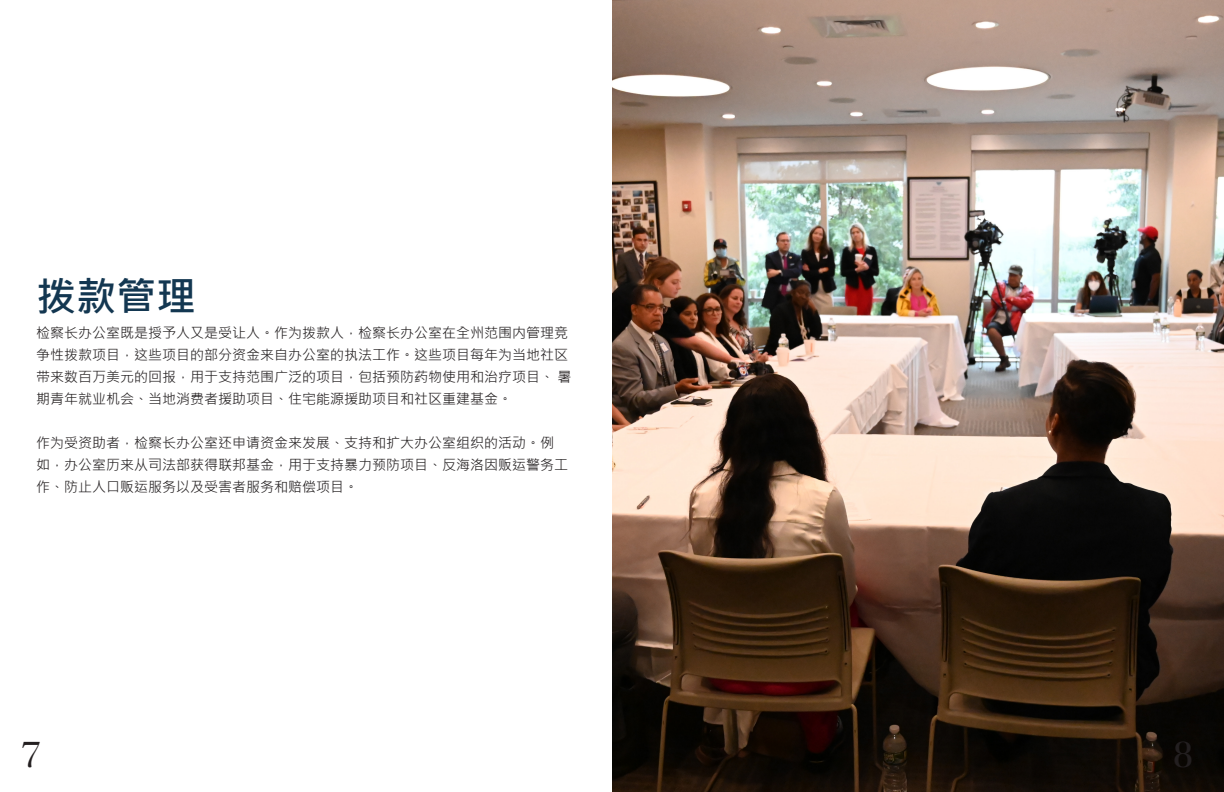
<style>
.page{position:relative;width:1224px;height:792px;background:#fff}
.page>*{position:absolute;margin:0;border:0;box-sizing:border-box;transform-origin:0 0}
.t1{font:700 40px "Microsoft Jheng Hei";color:#133751}
.t2{font:40px "Utopia Std Disp";color:#231f20}
.Default{font:14px/22px "Microsoft Jheng Hei";color:#231f20}
</style>
<div class="page">
<img style="left:612px;top:0;width:612px;height:792px">
<p class="t1" style="left:36px;top:271px;width:161px">拨款管理</p>
<p class="Default" style="left:36px;top:322px;width:537px">检察长办公室既是授予人又是受让人。作为拨款人，检察长办公室在全州范围内管理竞争性拨款项目，这些项目的部分资金来自办公室的执法工作。这些项目每年为当地社区带来数百万美元的回报，用于支持范围广泛的项目，包括预防药物使用和治疗项目、 暑期青年就业机会、当地消费者援助项目、住宅能源援助项目和社区重建基金。</p>
<p class="Default" style="left:36px;top:432px;width:533px">作为受资助者，检察长办公室还申请资金来发展、支持和扩大办公室组织的活动。例如，办公室历来从司法部获得联邦基金，用于支持暴力预防项目、反海洛因贩运警务工作、防止人口贩运服务以及受害者服务和赔偿项目。</p>
<p class="t2" style="left:21px;top:732px;width:21px">7</p>
<p class="t2" style="left:1173px;top:732px;width:21px">8</p>
</div>
